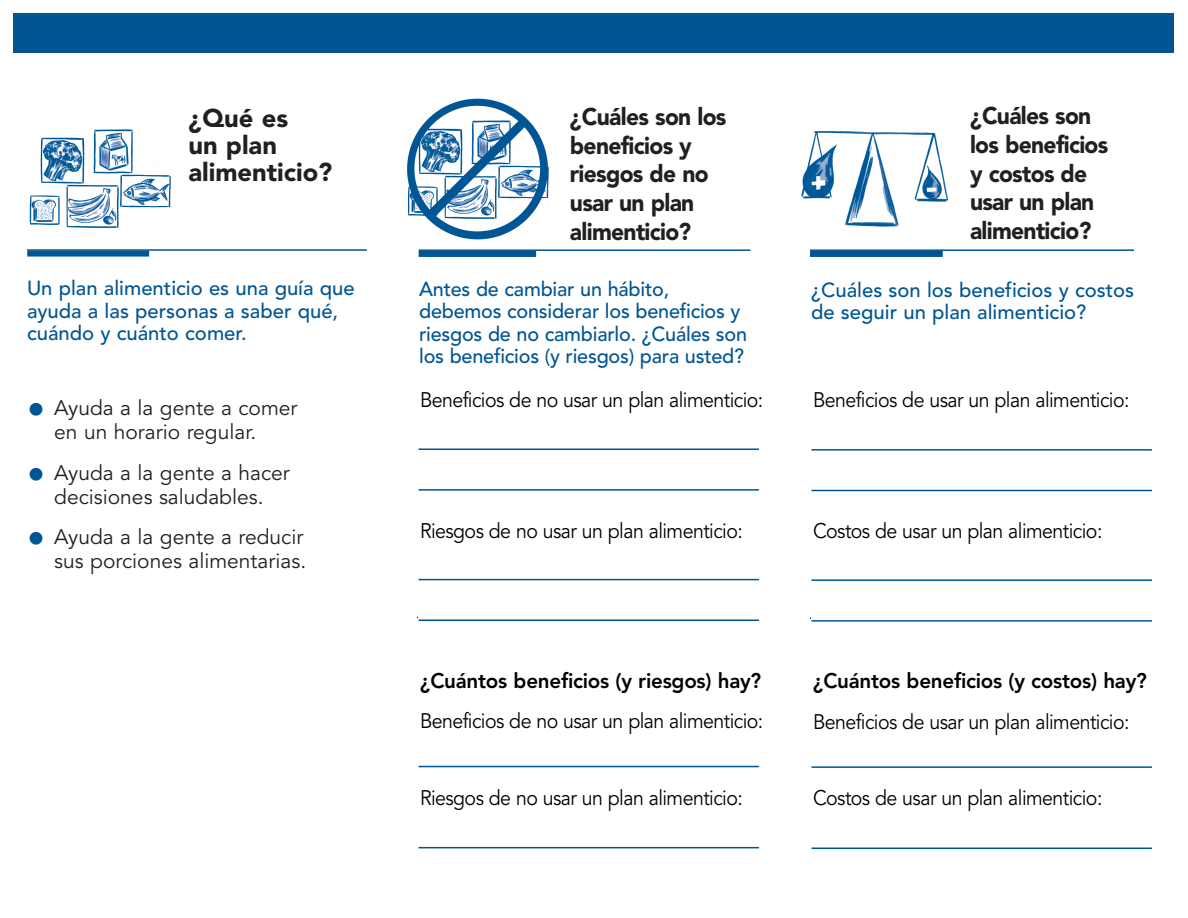
<style>
.page{position:relative;width:1188px;height:918px;background:#fff}
.page>*{position:absolute;margin:0;border:0;box-sizing:border-box;transform-origin:0 0}
.t1{font:900 25.5px/27px "Avenir";color:#231f20}
.t2{font:900 24px/28.8px "Avenir";letter-spacing:-.03em;color:#231f20;scale:.95 1}
.t3{font:21px "Avenir";letter-spacing:-.03em;color:#000;scale:.93 1}
.t4{font:21px/24px "Avenir";color:#231f20}
.t5{font:800 21px "Avenir";letter-spacing:-.01em;color:#000}
.t6{font:500 20.25px/22.5px "Avenir";color:#005594}
.s1{font-size:36px;color:#005594}
</style>
<div class="page">
<img style="left:29px;top:129px;width:142px;height:99px">
<div style="left:27px;top:251px;width:122px;height:6px;background:#005594"></div>
<hr style="left:27px;top:249px;width:340px;height:2px;background:#005594">
<div style="left:419px;top:251px;width:117px;height:6px;background:#005594"></div>
<hr style="left:419px;top:249px;width:331px;height:2px;background:#005594">
<img style="left:801px;top:131px;width:148px;height:96px">
<div style="left:810px;top:251px;width:133px;height:6px;background:#005594"></div>
<hr style="left:810px;top:249px;width:324px;height:2px;background:#005594">
<div style="left:14px;top:14px;width:1160px;height:39px;background:#005594"></div>
<img style="left:407px;top:98px;width:142px;height:142px">
<hr style="left:417px;top:617px;width:340px;height:1px;background:#005594">
<div style="left:418px;top:389px;width:348px;height:484px;background:#fff"></div>
<hr style="left:418px;top:448px;width:341px;height:2px;background:#005594">
<hr style="left:418px;top:489px;width:341px;height:2px;background:#005594">
<hr style="left:418px;top:579px;width:341px;height:1px;background:#005594">
<hr style="left:418px;top:620px;width:341px;height:1px;background:#005594">
<hr style="left:418px;top:766px;width:341px;height:1px;background:#005594">
<hr style="left:418px;top:847px;width:341px;height:1px;background:#005594">
<hr style="left:810px;top:617px;width:340px;height:2px;background:#005594">
<div style="left:812px;top:390px;width:347px;height:483px;background:#fff"></div>
<hr style="left:812px;top:449px;width:340px;height:2px;background:#005594">
<hr style="left:812px;top:490px;width:340px;height:1px;background:#005594">
<hr style="left:812px;top:579px;width:340px;height:2px;background:#005594">
<hr style="left:812px;top:620px;width:340px;height:2px;background:#005594">
<hr style="left:812px;top:766px;width:340px;height:2px;background:#005594">
<hr style="left:812px;top:848px;width:340px;height:1px;background:#005594">
<p class="t1" style="left:188px;top:107px;width:146px">¿Qué es<br>un plan alimenticio?</p>
<p class="t2" style="left:570px;top:104px;width:166px">¿Cuáles son los beneficios y riesgos de no usar un plan alimenticio?</p>
<p class="t2" style="left:970px;top:103px;width:147px">¿Cuáles son los beneficios y costos de usar un plan alimenticio?</p>
<p class="t6" style="left:27px;top:279px;width:329px">Un plan alimenticio es una guía que ayuda a las personas a saber qué, cuándo y cuánto comer.</p>
<p class="t6" style="left:419px;top:279px;width:330px">Antes de cambiar un hábito, debemos considerar los beneficios y riesgos de no cambiarlo. ¿Cuáles son los beneficios (y riesgos) para usted?</p>
<p class="t6" style="left:811px;top:280px;width:325px">¿Cuáles son los beneficios y costos de seguir un plan alimenticio?</p>
<p class="t4" style="left:54px;top:398px;width:245px;text-indent:-27px"><span class="s1">•</span> Ayuda a la gente a comer en un horario regular.</p>
<p class="t4" style="left:27px;top:462px;width:264px;text-align:center"><span class="s1">•</span> Ayuda a la gente a hacer decisiones saludables.</p>
<p class="t4" style="left:27px;top:527px;width:280px;text-align:right"><span class="s1">•</span> Ayuda a la gente a reducir sus porciones alimentarias.</p>
<p class="t3" style="left:420px;top:391px;width:371px">Beneficios de no usar un plan alimenticio:</p>
<p class="t3" style="left:813px;top:391px;width:342px">Beneficios de usar un plan alimenticio:</p>
<p class="t3" style="left:420px;top:522px;width:349px">Riesgos de no usar un plan alimenticio:</p>
<p class="t3" style="left:813px;top:522px;width:313px">Costos de usar un plan alimenticio:</p>
<p class="t5" style="left:420px;top:672px;width:343px">¿Cuántos beneficios (y riesgos) hay?</p>
<p class="t3" style="left:420px;top:712px;width:371px">Beneficios de no usar un plan alimenticio:</p>
<p class="t5" style="left:813px;top:672px;width:335px">¿Cuántos beneficios (y costos) hay?</p>
<p class="t3" style="left:813px;top:713px;width:342px">Beneficios de usar un plan alimenticio:</p>
<p class="t3" style="left:420px;top:789px;width:349px">Riesgos de no usar un plan alimenticio:</p>
<p class="t3" style="left:813px;top:790px;width:313px">Costos de usar un plan alimenticio:</p>
</div>
